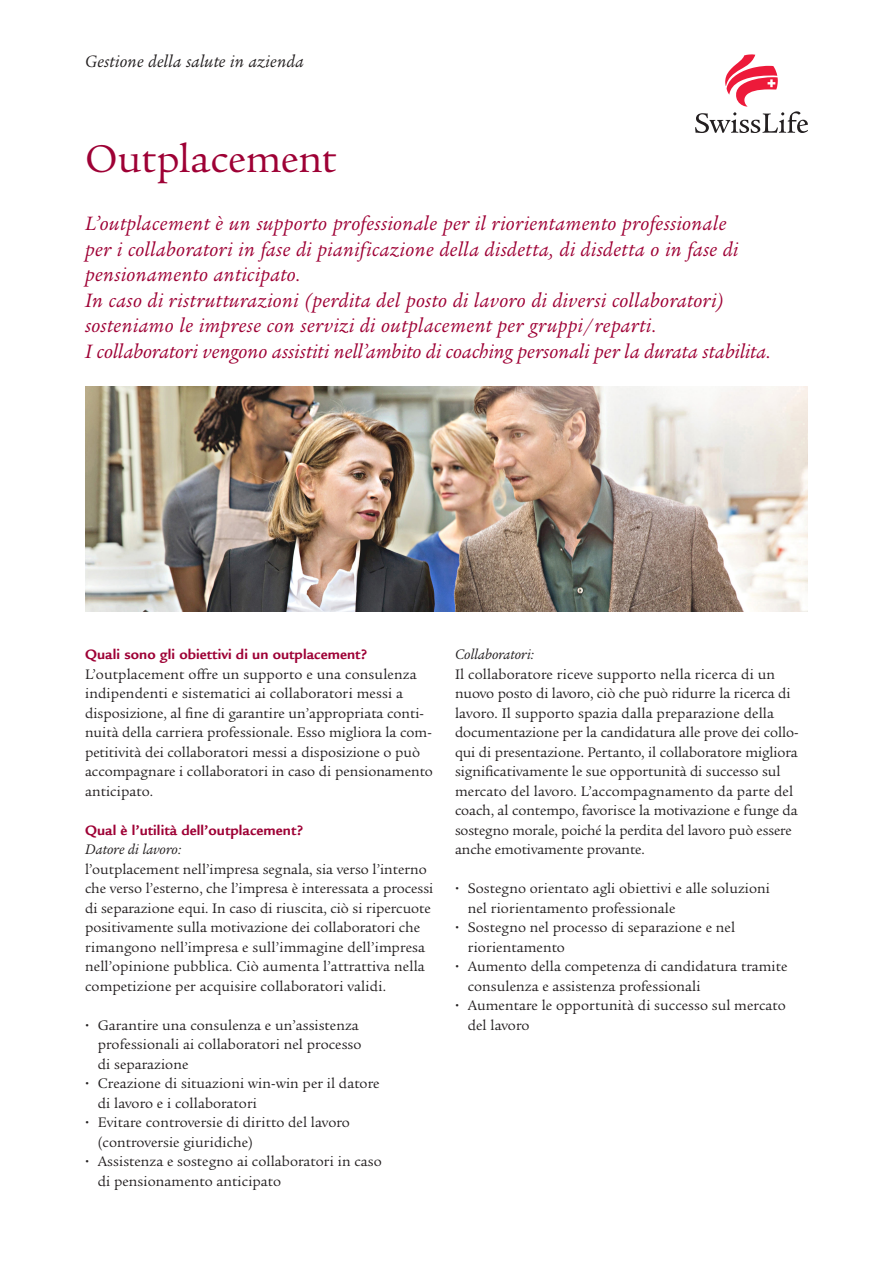
<style>
.page{position:relative;width:893px;height:1263px;background:#fff}
.page>*{position:absolute;margin:0;border:0;box-sizing:border-box;transform-origin:0 0}
.Book_10_13pt_K{font:42px "Legacy Serif ITC Pro";letter-spacing:-.01em;color:#9e0135}
.Book_14_16pt_K{font:italic 21px/25.5px "Legacy Serif ITC Pro";letter-spacing:.02em;color:#9e0135}
.Header_Left_16pt_K{font:italic 18px "Legacy Serif ITC Pro";letter-spacing:.01em;color:#231f20}
.Book_10_13pt_K-2{font:15px/19.5px "Legacy Serif ITC Pro";letter-spacing:.005em;color:#231f20}
.Book_10_13pt_K-3{font:700 15px "Legacy Sans LT";letter-spacing:.005em;color:#9e0135}
.Book_10_13pt_K-4{font:italic 15px "Legacy Serif ITC Pro";letter-spacing:.005em;color:#231f20}
</style>
<div class="page">
<svg style="left:695px;top:54px;width:113px;height:79px"></svg>
<img style="left:85px;top:386px;width:723px;height:226px">
<p class="Header_Left_16pt_K" style="left:85px;top:50px;width:220px">Gestione della salute in azienda</p>
<p class="Book_10_13pt_K" style="left:85px;top:133px;width:253px">Outplacement</p>
<p class="Book_14_16pt_K" style="left:85px;top:211px;width:655px">L’outplacement è un supporto professionale per il riorientamento professionale per i collaboratori in fase di pianificazione della disdetta, di disdetta o in fase di pensionamento anticipato.</p>
<p class="Book_14_16pt_K" style="left:85px;top:287px;width:640px">In caso di ristrutturazioni (perdita del posto di lavoro di diversi collaboratori) sosteniamo le imprese con servizi di outplacement per gruppi/reparti.</p>
<p class="Book_14_16pt_K" style="left:85px;top:338px;width:688px">I collaboratori vengono assistiti nell’ambito di coaching personali per la durata stabilita.</p>
<p class="Book_10_13pt_K-3" style="left:85px;top:646px;width:284px">Quali sono gli obiettivi di un outplacement?</p>
<p class="Book_10_13pt_K-2" style="left:85px;top:664px;width:349px">L’outplacement offre un supporto e una consulenza indipendenti e sistematici ai collaboratori messi a disposizione, al fine di garantire un’appropriata conti&shy;nuità della carriera professionale. Esso migliora la com&shy;petitività dei collaboratori messi a disposizione o può accompagnare i collaboratori in caso di pensionamento anticipato.</p>
<p class="Book_10_13pt_K-3" style="left:85px;top:821px;width:220px">Qual è l’utilità dell’outplacement?</p>
<p class="Book_10_13pt_K-4" style="left:85px;top:840px;width:98px">Datore di lavoro:</p>
<p class="Book_10_13pt_K-2" style="left:85px;top:859px;width:350px">l’outplacement nell’impresa segnala, sia verso l’interno che verso l’esterno, che l’impresa è interessata a processi di separazione equi. In caso di riuscita, ciò si ripercuote positivamente sulla motivazione dei collaboratori che rimangono nell’impresa e sull’immagine dell’impresa nell’opinione pubblica. Ciò aumenta l’attrattiva nella competizione per acquisire collaboratori validi.</p>
<p class="Book_10_13pt_K-2" style="left:98px;top:1015px;width:265px">Garantire una consulenza e un’assistenza professionali ai collaboratori nel processo di separazione</p>
<p class="Book_10_13pt_K-2" style="left:98px;top:1074px;width:283px">Creazione di situazioni win-win per il datore di lavoro e i collaboratori</p>
<p class="Book_10_13pt_K-2" style="left:98px;top:1113px;width:254px">Evitare controversie di diritto del lavoro (controversie giuridiche)</p>
<p class="Book_10_13pt_K-2" style="left:98px;top:1152px;width:285px">Assistenza e sostegno ai collaboratori in caso di pensionamento anticipato</p>
<p class="Book_10_13pt_K-4" style="left:455px;top:645px;width:81px">Collaboratori:</p>
<p class="Book_10_13pt_K-2" style="left:455px;top:664px;width:345px">Il collaboratore riceve supporto nella ricerca di un nuovo posto di lavoro, ciò che può ridurre la ricerca di lavoro. Il supporto spazia dalla preparazione della documentazione per la candidatura alle prove dei collo&shy;qui di presentazione. Pertanto, il collaboratore migliora significativamente le sue opportunità di successo sul mercato del lavoro. L’accompagnamento da parte del coach, al contempo, favorisce la motivazione e funge da sostegno morale, poiché la perdita del lavoro può essere anche emotivamente provante.</p>
<p class="Book_10_13pt_K-2" style="left:468px;top:879px;width:304px">Sostegno orientato agli obiettivi e alle soluzioni nel riorientamento professionale</p>
<p class="Book_10_13pt_K-2" style="left:468px;top:918px;width:269px">Sostegno nel processo di separazione e nel riorientamento</p>
<p class="Book_10_13pt_K-2" style="left:468px;top:957px;width:321px">Aumento della competenza di candidatura tramite consulenza e assistenza professionali</p>
<p class="Book_10_13pt_K-2" style="left:468px;top:996px;width:320px">Aumentare le opportunità di successo sul mercato del lavoro</p>
</div>
